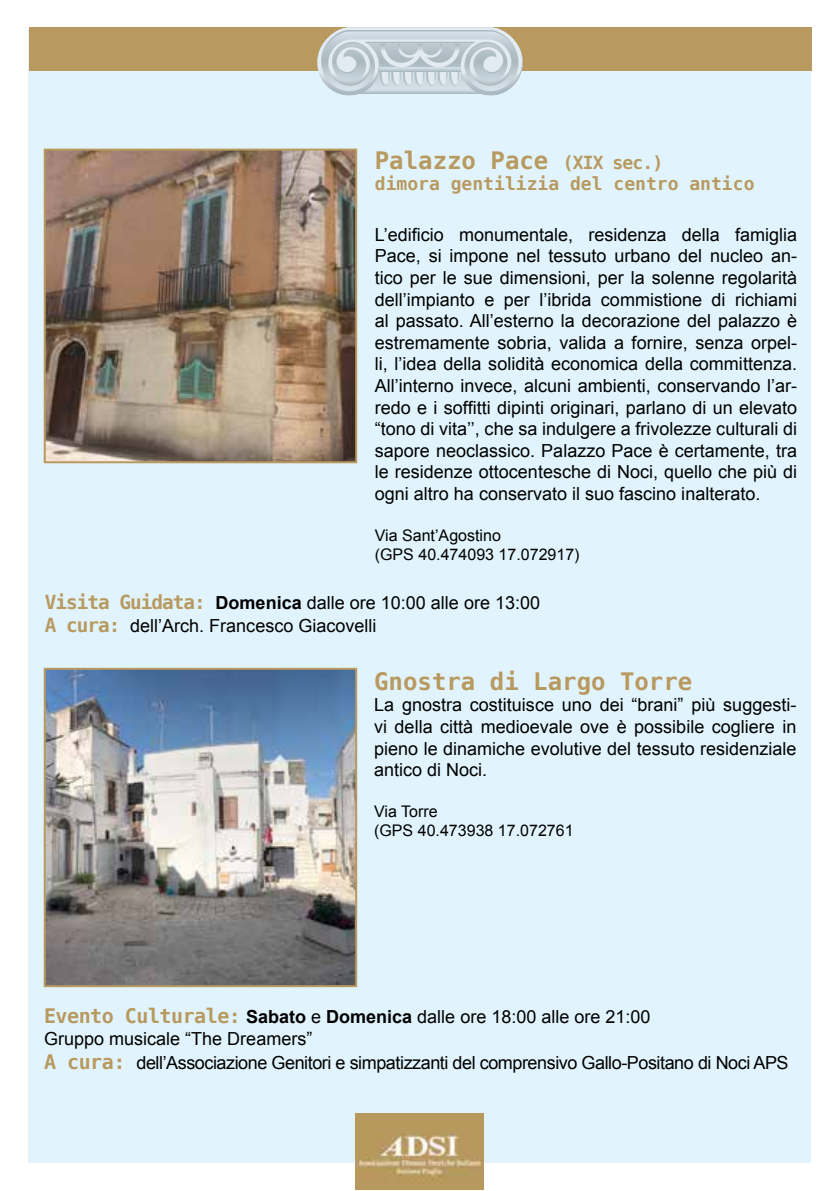
<style>
.page{position:relative;width:840px;height:1191px;background:#fff}
.page>*{position:absolute;margin:0;border:0;box-sizing:border-box;transform-origin:0 0}
.t1{font:700 24px "Menlo";color:#b8995f}
.t2{font:18px/21.6px "Arial";color:#000;text-align:justify}
.t3{font:18px "Arial";letter-spacing:-.025em;color:#000}
.t4{font:700 18px "Menlo";color:#b8995f}
.t5{font:16px/19.2px "Arial";color:#000}
.s1{font-size:18px}
.s2{font-family:"Menlo";font-weight:700;font-size:19.4px;color:#b8995f}
.s3{font-weight:700}
.s4{font-family:"Menlo";font-weight:700;font-size:20px;color:#b8995f}
</style>
<div class="page">
<div style="left:28px;top:28px;width:782px;height:1134px;background:#e1f4fd"></div>
<img style="left:47px;top:152px;width:307px;height:308px">
<div style="left:44px;top:149px;width:313px;height:314px;border:2px solid #b8995f"></div>
<div style="left:29px;top:27px;width:781px;height:44px;background:#b8995f"></div>
<svg style="left:317px;top:27px;width:206px;height:69px;background:#c8d2d6"></svg>
<img style="left:355px;top:1113px;width:128px;height:76px">
<img style="left:47px;top:671px;width:307px;height:313px">
<div style="left:44px;top:668px;width:313px;height:319px;border:2px solid #b8995f"></div>
<h1 class="t1" style="left:374px;top:143px;width:290px">Palazzo Pace <span class="s1">(XIX sec.)</span></h1>
<p class="t4" style="left:374px;top:171px;width:381px">dimora gentilizia del centro antico</p>
<p class="t2" style="left:374px;top:224px;width:423px">L’edificio monumentale, residenza della famiglia Pace, si impone nel tessuto urbano del nucleo an&shy;tico per le sue dimensioni, per la solenne regolarità dell’impianto e per l’ibrida commistione di richiami al passato. All’esterno la decorazione del palazzo è estremamente sobria, valida a fornire, senza orpel&shy;li, l’idea della solidità economica della committenza.<br>All’interno invece, alcuni ambienti, conservando l’ar&shy;redo e i soffitti dipinti originari, parlano di un elevato “tono di vita’’, che sa indulgere a frivolezze culturali di sapore neoclassico. Palazzo Pace è certamente, tra le residenze ottocentesche di Noci, quello che più di ogni altro ha conservato il suo fascino inalterato.</p>
<p class="t5" style="left:374px;top:526px;width:206px">Via Sant’Agostino<br>(GPS 40.474093 17.072917)</p>
<p class="t2" style="left:45px;top:591px;width:496px;line-height:23.2px"><span class="s2">Visita Guidata:</span> <span class="s3">Domenica</span> dalle ore 10:00 alle ore 13:00<br><span class="s2">A cura:</span> dell’Arch. Francesco Giacovelli</p>
<h1 class="t1" style="left:374px;top:664px;width:319px">Gnostra di Largo Torre</h1>
<p class="t2" style="left:374px;top:694px;width:423px">La gnostra costituisce uno dei “brani” più suggesti&shy;vi della città medioevale ove è possibile cogliere in pieno le dinamiche evolutive del tessuto residenziale antico di Noci.</p>
<p class="t5" style="left:374px;top:802px;width:201px">Via Torre<br>(GPS 40.473938 17.072761</p>
<p class="t2" style="left:44px;top:1006px;width:607px"><span class="s4">Evento Culturale:</span> <span class="s3">Sabato</span> e <span class="s3">Domenica</span> dalle ore 18:00 alle ore 21:00<br>Gruppo musicale “The Dreamers”</p>
<p class="t3" style="left:44px;top:1050px;width:745px"><span class="s4">A cura:</span> dell’Associazione Genitori e simpatizzanti del comprensivo Gallo-Positano di Noci APS</p>
</div>
